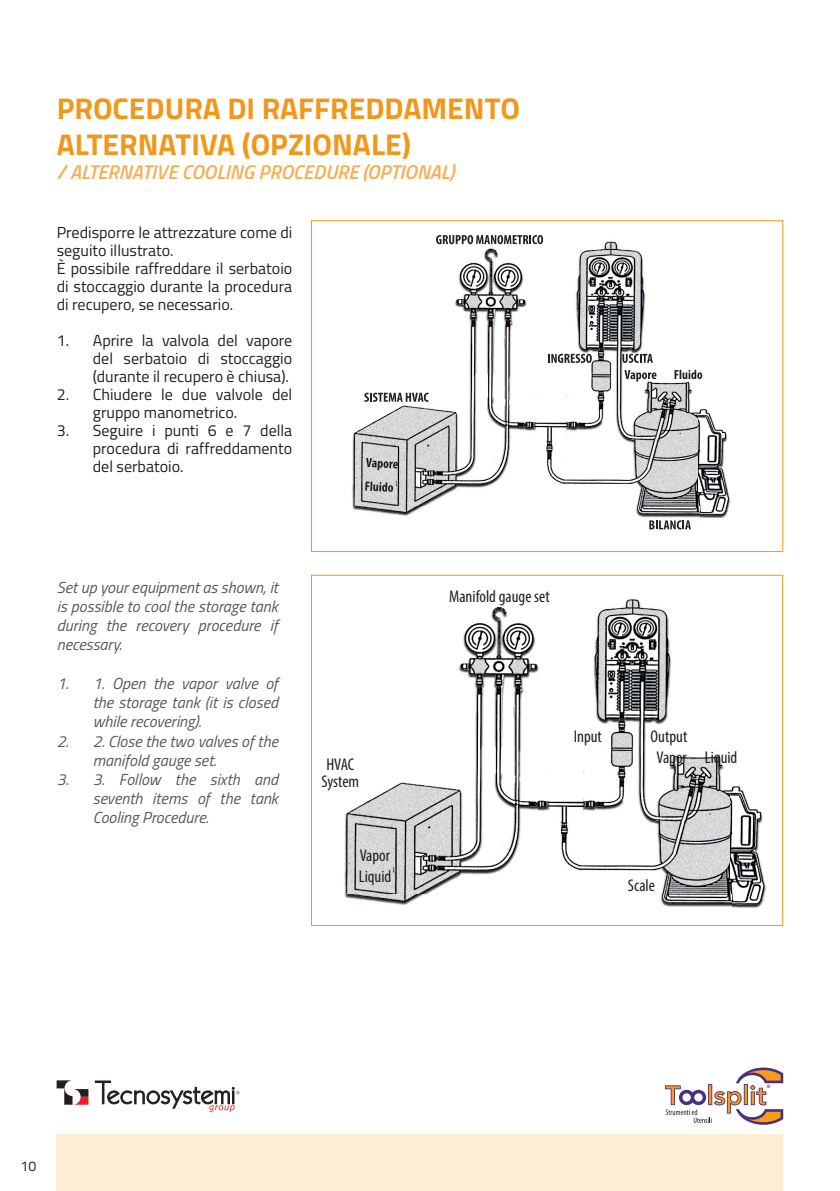
<style>
.page{position:relative;width:840px;height:1191px;background:#fff}
.page>*{position:absolute;margin:0;border:0;box-sizing:border-box;transform-origin:0 0}
.t1{font:700 30px/36px "Titillium Web";color:#f0981b}
.t2{font:italic 600 20px "Titillium Web";color:#f5af55}
.t3{font:condensed 17px/21px "Myriad Pro";color:#231f20}
.t4{font:16px/18px "Titillium Web";color:#231f20}
.t5{font:italic 16px/19.2px "Titillium Web";color:#57585a;text-align:justify}
.t6{font:14px "Titillium Web";color:#231f20}
</style>
<div class="page">
<svg style="left:57px;top:1080px;width:31px;height:24px"></svg>
<svg style="left:95px;top:1080px;width:144px;height:32px"></svg>
<svg style="left:664px;top:1067px;width:118px;height:57px"></svg>
<div style="left:57px;top:1134px;width:725px;height:57px;background:#fdedd7"></div>
<img style="left:352px;top:235px;width:378px;height:295px">
<svg style="left:364px;top:393px;width:64px;height:9px"></svg>
<svg style="left:366px;top:458px;width:32px;height:12px"></svg>
<svg style="left:365px;top:481px;width:28px;height:11px"></svg>
<svg style="left:585px;top:354px;width:6px;height:9px"></svg>
<svg style="left:547px;top:354px;width:42px;height:9px"></svg>
<svg style="left:622px;top:354px;width:30px;height:9px"></svg>
<svg style="left:624px;top:370px;width:32px;height:12px"></svg>
<svg style="left:674px;top:370px;width:27px;height:9px"></svg>
<svg style="left:649px;top:520px;width:41px;height:9px"></svg>
<svg style="left:537px;top:235px;width:6px;height:9px"></svg>
<svg style="left:436px;top:235px;width:105px;height:9px"></svg>
<div style="left:311px;top:220px;width:471px;height:332px;border:1px solid #f0981b"></div>
<img style="left:344px;top:586px;width:440px;height:340px">
<h1 class="t1" style="left:57px;top:89px;width:464px">PROCEDURA DI RAFFREDDAMENTO<br>ALTERNATIVA (OPZIONALE)</h1>
<p class="t2" style="left:57px;top:157px;width:398px">/ ALTERNATIVE COOLING PROCEDURE (OPTIONAL)</p>
<p class="t4" style="left:57px;top:223px;width:237px">Predisporre le attrezzature come di seguito illustrato.<br>È possibile raffreddare il serbatoio di stoccaggio durante la procedura di recupero, se necessario.</p>
<p class="t4" style="left:93px;top:331px;width:201px;text-align:justify;text-indent:-36px">1. Aprire la valvola del vapore del serbatoio di stoccaggio (durante il recupero è chiusa).</p>
<p class="t4" style="left:93px;top:385px;width:201px;text-indent:-36px">2. Chiudere le due valvole del gruppo manometrico.</p>
<p class="t4" style="left:93px;top:421px;width:201px;text-align:justify;text-indent:-36px">3. Seguire i punti 6 e 7 della procedura di raffreddamento del serbatoio.</p>
<p class="t5" style="left:57px;top:577px;width:223px">Set up your equipment as shown, it is possible to cool the storage tank during the recovery procedure if necessary.</p>
<p class="t5" style="left:93px;top:673px;width:187px;text-indent:-36px">1. 1. Open the vapor valve of the storage tank (it is closed while recovering).</p>
<p class="t5" style="left:93px;top:730px;width:187px;text-indent:-36px">2. 2. Close the two valves of the manifold gauge set.</p>
<p class="t5" style="left:93px;top:769px;width:187px;text-indent:-36px">3. 3. Follow the sixth and seventh items of the tank Cooling Procedure.</p>
<p class="t3" style="left:321px;top:755px;width:39px;line-height:17px">HVAC<br>System</p>
<p class="t3" style="left:358px;top:844px;width:34px">Vapor<br>Liquid</p>
<p class="t3" style="left:449px;top:586px;width:102px">Manifold gauge set</p>
<p class="t3" style="left:573px;top:725px;width:30px">Input</p>
<p class="t3" style="left:650px;top:725px;width:38px;text-align:center">Output<br>Vapor</p>
<p class="t3" style="left:704px;top:746px;width:34px">Liquid</p>
<p class="t3" style="left:627px;top:874px;width:29px">Scale</p>
<p class="t6" style="left:21px;top:1156px;width:17px">10</p>
</div>
